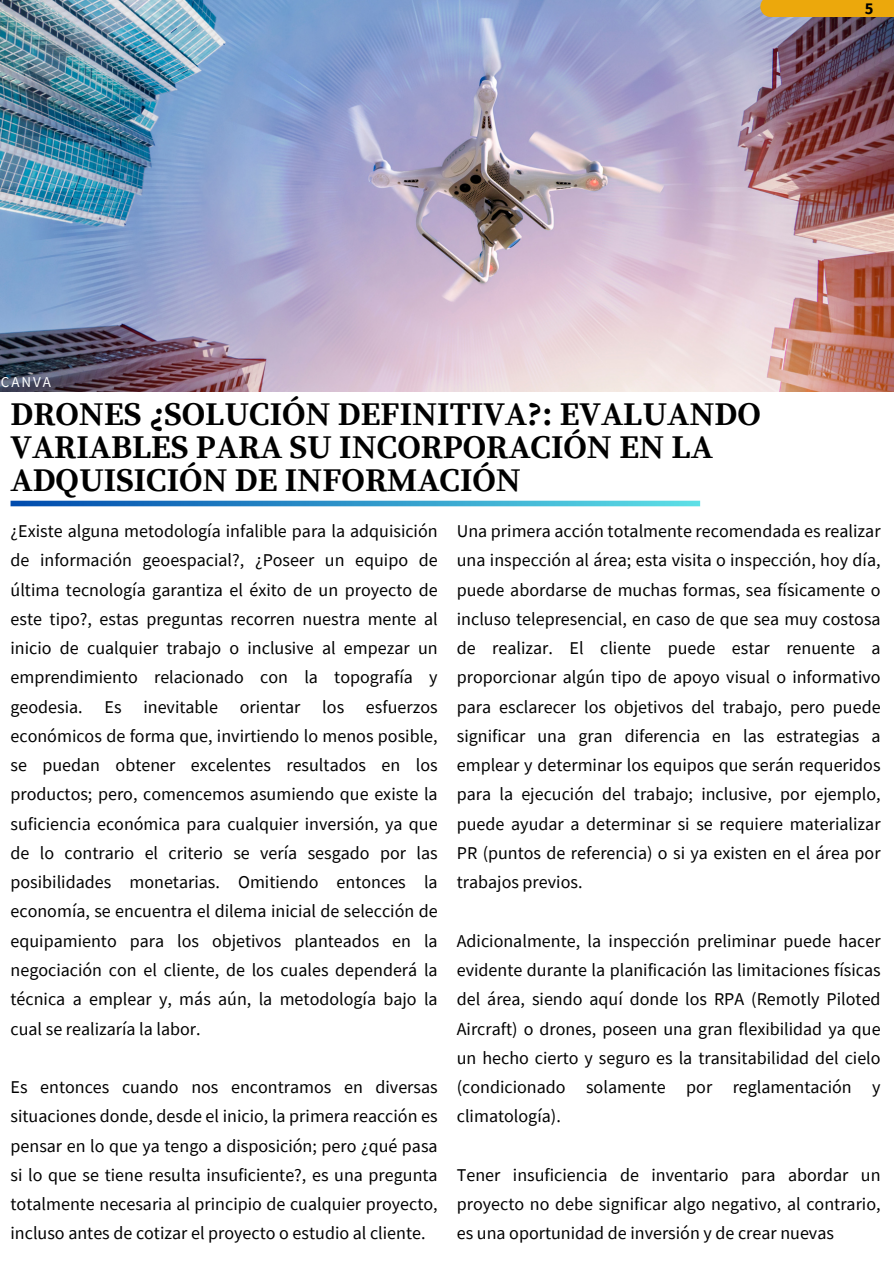
<style>
.page{position:relative;width:894px;height:1264px;background:#fff}
.page>*{position:absolute;margin:0;border:0;box-sizing:border-box;transform-origin:0 0}
.t1{font:700 33px/32.7px "Source Serif Pro";color:#000}
.t2{font:18px/29.2px "Source Sans Pro";color:#000;text-align:justify}
.t3{font:700 16.5px "Source Sans Pro";color:#000}
.t4{font:15px "Source Sans Pro";letter-spacing:.13em;color:#fff}
</style>
<div class="page">
<img style="left:0;top:0;width:893px;height:391px">
<svg style="left:11px;top:500px;width:689px;height:6px;background:#47a1cf"></svg>
<div style="left:760px;top:0;width:133px;height:17px;background:#eca80c"></div>
<h2 class="t4" style="left:1px;top:372px;width:52px">CANVA</h2>
<h2 class="t3" style="left:864px;top:-2px;width:10px">5</h2>
<p class="t1" style="left:11px;top:399px;width:751px">DRONES ¿SOLUCIÓN DEFINITIVA?: EVALUANDO<br>VARIABLES PARA SU INCORPORACIÓN EN LA<br>ADQUISICIÓN DE INFORMACIÓN</p>
<p class="t2" style="left:11px;top:516px;width:428px">¿Existe alguna metodología infalible para la adquisición de información geoespacial?, ¿Poseer un equipo de última tecnología garantiza el éxito de un proyecto de este tipo?, estas preguntas recorren nuestra mente al inicio de cualquier trabajo o inclusive al empezar un emprendimiento relacionado con la topografía y geodesia. Es inevitable orientar los esfuerzos económicos de forma que, invirtiendo lo menos posible, se puedan obtener excelentes resultados en los productos; pero, comencemos asumiendo que existe la suficiencia económica para cualquier inversión, ya que de lo contrario el criterio se vería sesgado por las posibilidades monetarias. Omitiendo entonces la economía, se encuentra el dilema inicial de selección de equipamiento para los objetivos planteados en la negociación con el cliente, de los cuales dependerá la técnica a emplear y, más aún, la metodología bajo la cual se realizaría la labor.</p>
<h2 class="t2" style="left:456px;top:516px;width:425px">Una primera acción totalmente recomendada es realizar una inspección al área; esta visita o inspección, hoy día, puede abordarse de muchas formas, sea físicamente o incluso telepresencial, en caso de que sea muy costosa de realizar. El cliente puede estar renuente a proporcionar algún tipo de apoyo visual o informativo para esclarecer los objetivos del trabajo, pero puede significar una gran diferencia en las estrategias a emplear y determinar los equipos que serán requeridos para la ejecución del trabajo; inclusive, por ejemplo, puede ayudar a determinar si se requiere materializar PR (puntos de referencia) o si ya existen en el área por trabajos previos.</h2>
<h2 class="t2" style="left:456px;top:925px;width:425px">Adicionalmente, la inspección preliminar puede hacer evidente durante la planificación las limitaciones físicas del área, siendo aquí donde los RPA (Remotly Piloted Aircraft) o drones, poseen una gran flexibilidad ya que un hecho cierto y seguro es la transitabilidad del cielo (condicionado solamente por reglamentación y climatología).</h2>
<h1 class="t2" style="left:11px;top:1072px;width:428px">Es entonces cuando nos encontramos en diversas situaciones donde, desde el inicio, la primera reacción es pensar en lo que ya tengo a disposición; pero ¿qué pasa si lo que se tiene resulta insuficiente?, es una pregunta totalmente necesaria al principio de cualquier proyecto, incluso antes de cotizar el proyecto o estudio al cliente.</h1>
<h2 class="t2" style="left:456px;top:1159px;width:425px">Tener insuficiencia de inventario para abordar un proyecto no debe significar algo negativo, al contrario, es una oportunidad de inversión y de crear nuevas</h2>
</div>
